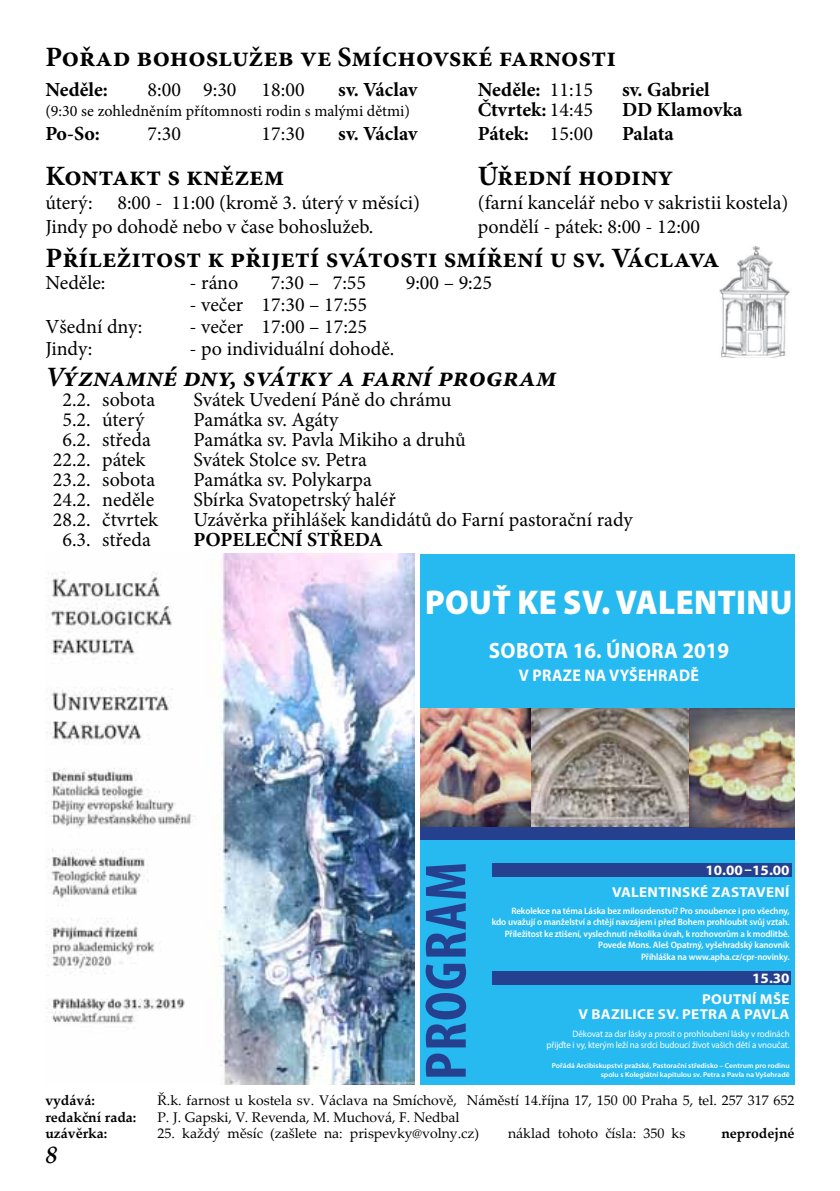
<style>
.page{position:relative;width:840px;height:1191px;background:#fff}
.page>*{position:absolute;margin:0;border:0;box-sizing:border-box;transform-origin:0 0}
.t1{font:700 condensed 59px "Myriad Pro";letter-spacing:.02em;color:#25408f;scale:1.04 1}
.t2{font:900 34.4px "Myriad Pro";letter-spacing:.01em;color:#fff;scale:.95 1}
.t3{font:700 28px "Minion Pro";color:#000}
.t4{font:italic 700 28px "Minion Pro";color:#000}
.t5{font:italic 700 24px "Palatino Linotype";color:#000}
.t6{font:700 22.2px "Myriad Pro";letter-spacing:.02em;color:#fff;scale:.94 1}
.t7{font:20px "Minion Pro";color:#000}
.t8{font:700 20px "Minion Pro";letter-spacing:-.005em;color:#000}
.t9{font:700 16.8px "Myriad Pro";letter-spacing:.02em;color:#fff;scale:.94 1}
.t10{font:16px "Minion Pro";color:#000}
.t11{font:700 14.4px/21.6px "Myriad Pro";letter-spacing:.02em;color:#fff;text-align:right;scale:1.05 1}
.t12{font:14px "Palatino Linotype";color:#000}
.t13{font:700 14px "Palatino Linotype";color:#000}
.t14{font:600 9.4px/11.4px "Myriad Pro";letter-spacing:-.01em;color:#fff;text-align:right;scale:.96 1}
.t15{font:9.4px/11.4px "Myriad Pro";letter-spacing:-.01em;color:#fff;text-align:right;scale:.96 1}
.t16{font:600 7.2px/8.6px "Myriad Pro";color:#fff;text-align:right;scale:1.05 1}
.s1{font-weight:400}
</style>
<div class="page">
<img style="left:719px;top:247px;width:71px;height:110px">
<img style="left:46px;top:554px;width:368px;height:530px">
<div style="left:420px;top:554px;width:374px;height:530px;background:#27baf1"></div>
<div style="left:491px;top:863px;width:300px;height:14px;background:#25408f"></div>
<div style="left:491px;top:971px;width:299px;height:14px;background:#25408f"></div>
<img style="left:530px;top:708px;width:159px;height:119px">
<img style="left:420px;top:708px;width:110px;height:119px">
<div style="left:420px;top:827px;width:374px;height:13px;background:#25408f"></div>
<img style="left:689px;top:708px;width:105px;height:119px">
<h3 class="t3" style="left:45px;top:37px;width:572px">Pořad bohoslužeb ve Smíchovské farnosti</h3>
<p class="t8" style="left:45px;top:75px;width:64px">Neděle:</p>
<p class="t7" style="left:147px;top:76px;width:90px">8:00 9:30</p>
<p class="t7" style="left:261px;top:76px;width:44px">18:00</p>
<p class="t8" style="left:338px;top:75px;width:81px">sv. Václav</p>
<p class="t8" style="left:477px;top:75px;width:116px">Neděle: <span class="s1">11:15</span></p>
<p class="t8" style="left:621px;top:75px;width:89px">sv. Gabriel</p>
<p class="t10" style="left:45px;top:100px;width:366px">(9:30 se zohledněním přítomnosti rodin s malými dětmi)</p>
<p class="t8" style="left:477px;top:95px;width:116px">Čtvrtek: <span class="s1">14:45</span></p>
<p class="t8" style="left:621px;top:95px;width:122px">DD Klamovka</p>
<p class="t8" style="left:45px;top:119px;width:56px">Po-So:</p>
<p class="t7" style="left:147px;top:120px;width:35px">7:30</p>
<p class="t7" style="left:261px;top:120px;width:44px">17:30</p>
<p class="t8" style="left:338px;top:119px;width:81px">sv. Václav</p>
<p class="t8" style="left:477px;top:119px;width:116px">Pátek: <span class="s1">15:00</span></p>
<p class="t8" style="left:621px;top:119px;width:53px">Palata</p>
<h3 class="t3" style="left:45px;top:156px;width:240px">Kontakt s knězem</h3>
<h3 class="t3" style="left:477px;top:156px;width:197px">Úřední hodiny</h3>
<p class="t7" style="left:45px;top:189px;width:376px">úterý: 8:00 - 11:00 (kromě 3. úterý v měsíci)</p>
<p class="t7" style="left:477px;top:189px;width:312px">(farní kancelář nebo v sakristii kostela)</p>
<p class="t7" style="left:45px;top:213px;width:329px">Jindy po dohodě nebo v čase bohoslužeb.</p>
<p class="t7" style="left:477px;top:213px;width:223px">pondělí - pátek: 8:00 - 12:00</p>
<h3 class="t3" style="left:45px;top:239px;width:675px">Příležitost k přijetí svátosti smíření u sv. Václava</h3>
<p class="t7" style="left:45px;top:269px;width:62px">Neděle:</p>
<p class="t7" style="left:189px;top:269px;width:50px">- ráno</p>
<p class="t7" style="left:270px;top:269px;width:97px">7:30 – 7:55</p>
<p class="t7" style="left:405px;top:269px;width:88px">9:00 – 9:25</p>
<p class="t7" style="left:189px;top:291px;width:179px">- večer 17:30 – 17:55</p>
<p class="t7" style="left:45px;top:313px;width:98px">Všední dny:</p>
<p class="t7" style="left:189px;top:313px;width:179px">- večer 17:00 – 17:25</p>
<p class="t7" style="left:45px;top:335px;width:48px">Jindy:</p>
<p class="t7" style="left:189px;top:335px;width:206px">- po individuální dohodě.</p>
<h3 class="t4" style="left:45px;top:357px;width:512px">Významné dny, svátky a farní program</h3>
<p class="t7" style="left:62px;top:386px;width:94px">2.2. sobota</p>
<p class="t7" style="left:193px;top:386px;width:259px">Svátek Uvedení Páně do chrámu</p>
<p class="t7" style="left:62px;top:406px;width:83px">5.2. úterý</p>
<p class="t7" style="left:193px;top:406px;width:146px">Památka sv. Agáty</p>
<p class="t7" style="left:62px;top:426px;width:90px">6.2. středa</p>
<p class="t7" style="left:193px;top:426px;width:274px">Památka sv. Pavla Mikiho a druhů</p>
<p class="t7" style="left:53px;top:446px;width:94px">22.2. pátek</p>
<p class="t7" style="left:193px;top:446px;width:175px">Svátek Stolce sv. Petra</p>
<p class="t7" style="left:53px;top:466px;width:104px">23.2. sobota</p>
<p class="t7" style="left:193px;top:466px;width:180px">Památka sv. Polykarpa</p>
<p class="t7" style="left:53px;top:486px;width:103px">24.2. neděle</p>
<p class="t7" style="left:193px;top:486px;width:204px">Sbírka Svatopetrský haléř</p>
<p class="t7" style="left:53px;top:506px;width:107px">28.2. čtvrtek</p>
<p class="t7" style="left:193px;top:506px;width:440px">Uzávěrka přihlášek kandidátů do Farní pastorační rady</p>
<p class="t7" style="left:62px;top:526px;width:90px">6.3. středa</p>
<p class="t8" style="left:193px;top:525px;width:191px">POPELEČNÍ STŘEDA</p>
<h2 class="t2" style="left:425px;top:579px;width:388px">POUŤ KE SV. VALENTINU</h2>
<p class="t6" style="left:488px;top:636px;width:257px">SOBOTA 16. ÚNORA 2019</p>
<p class="t9" style="left:518px;top:664px;width:193px">V PRAZE NA VYŠEHRADĚ</p>
<h1 class="t1" style="left:409px;top:1080px;width:211px;rotate:-90deg">PROGRAM</h1>
<p class="t11" style="left:611px;top:859px;width:171px">10.00 –15.00<br>VALENTINSKÉ ZASTAVENÍ</p>
<p class="t14" style="left:491px;top:904px;width:311px">Rekolekce na téma Láska bez milosrdenství? Pro snoubence i pro všechny,<br>kdo uvažují o manželství a chtějí navzájem i před Bohem prohloubit svůj vztah.<br>Příležitost ke ztišení, vyslechnutí několika úvah, k rozhovorům a k modlitbě.<br>Povede Mons. Aleš Opatrný, vyšehradský kanovník<br>Přihláška na www.apha.cz/cpr-novinky.</p>
<p class="t11" style="left:701px;top:966px;width:85px">15.30<br>POUTNÍ MŠE</p>
<p class="t11" style="left:578px;top:1003px;width:202px">V BAZILICE SV. PETRA A PAVLA</p>
<p class="t15" style="left:546px;top:1027px;width:255px">Děkovat za dar lásky a prosit o prohloubení lásky v rodinách přijďte i vy, kterým leží na srdci budoucí život vašich dětí a vnoučat.</p>
<p class="t16" style="left:551px;top:1061px;width:228px">Pořádá Arcibiskupství pražské, Pastorační středisko – Centrum pro rodinu spolu s Kolegiátní kapitulou sv. Petra a Pavla na Vyšehradě</p>
<p class="t13" style="left:45px;top:1090px;width:51px">vydává:</p>
<p class="t12" style="left:157px;top:1090px;width:638px">Ř.k. farnost u kostela sv. Václava na Smíchově, Náměstí 14.října 17, 150 00 Praha 5, tel. 257 317 652</p>
<p class="t13" style="left:45px;top:1107px;width:92px">redakční rada:</p>
<p class="t12" style="left:157px;top:1107px;width:303px">P. J. Gapski, V. Revenda, M. Muchová, F. Nedbal</p>
<p class="t13" style="left:45px;top:1123px;width:63px">uzávěrka:</p>
<p class="t12" style="left:157px;top:1123px;width:323px">25. každý měsíc (zašlete na: prispevky@volny.cz)</p>
<p class="t12" style="left:507px;top:1123px;width:179px">náklad tohoto čísla: 350 ks</p>
<p class="t13" style="left:721px;top:1123px;width:75px">neprodejné</p>
<p class="t5" style="left:45px;top:1138px;width:13px">8</p>
</div>
